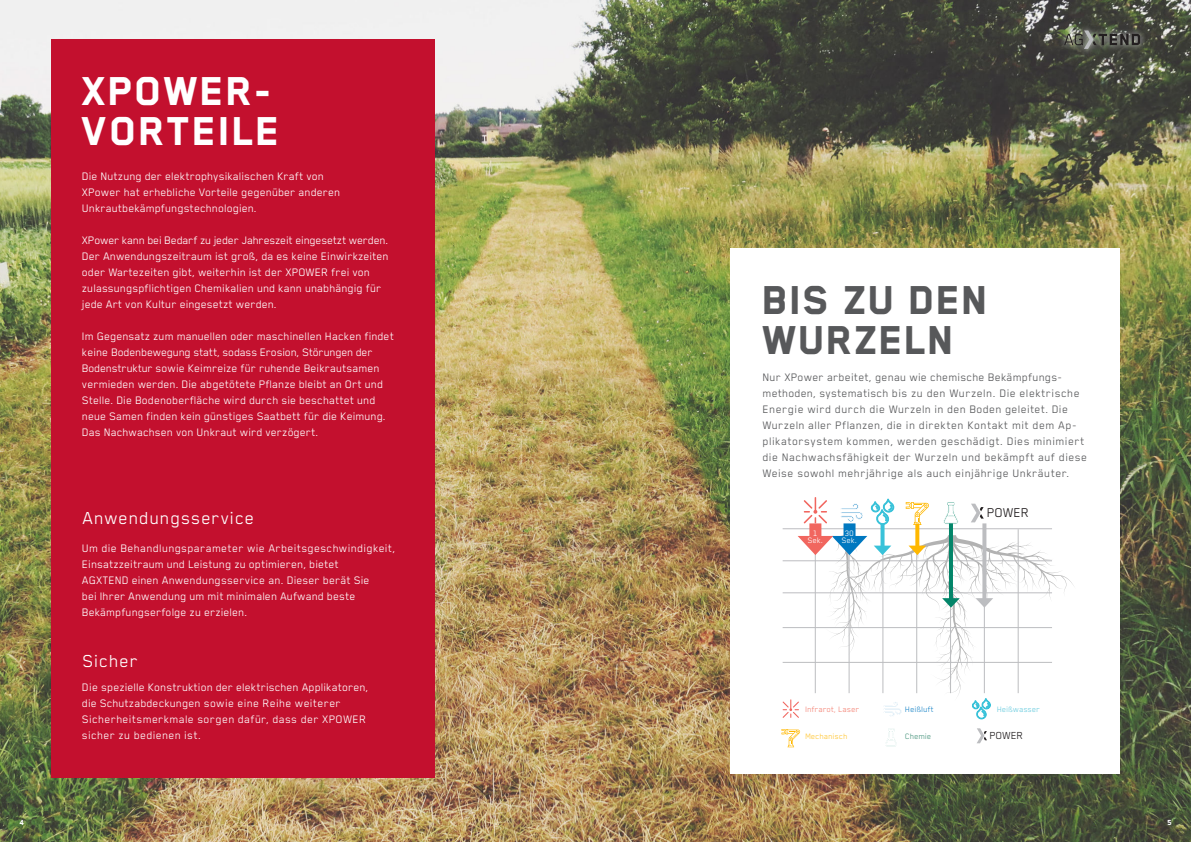
<style>
.page{position:relative;width:1191px;height:842px;background:#fff}
.page>*{position:absolute;margin:0;border:0;box-sizing:border-box;transform-origin:0 0}
.t1{font:800 46.5px/40.3px "Blender Pro";letter-spacing:.04em;color:#fff}
.t2{font:800 46.5px/40.3px "Blender Pro";letter-spacing:.03em;color:#57585a}
.t3{font:20px "Blender Pro";letter-spacing:.04em;color:#fff}
.t4{font:14.7px "Blender Pro";color:#231f20}
.t5{font:12.5px/16px "Blender Pro";letter-spacing:.01em;color:#fff}
.t6{font:12.5px/16px "Blender Pro";letter-spacing:.04em;color:#57585a}
.t7{font:12.5px/16px "Blender Pro";letter-spacing:.03em;color:#fff}
.t8{font:11.7px "Blender Pro";color:#231f20}
.t9{font:9px "Blender Pro";letter-spacing:.01em;color:#f48476}
.t10{font:9px/7px "Blender Pro";letter-spacing:.01em;color:#fff;text-align:center}
.t11{font:9px "Blender Pro";letter-spacing:.01em;color:#ffc633}
.t12{font:9px "Blender Pro";letter-spacing:.01em;color:#6cccdf}
.t13{font:9px "Blender Pro";letter-spacing:.01em;color:#2088c9}
.t14{font:9px "Blender Pro";letter-spacing:.01em;color:#4b967f}
.t15{font:800 8.5px "Blender Pro";color:#fff}
</style>
<div class="page">
<img style="left:0;top:0;width:1191px;height:842px">
<div style="left:52px;top:40px;width:383px;height:738px;background:#c3102e"></div>
<div style="left:730px;top:248px;width:390px;height:526px;background:#fff"></div>
<div style="left:1058px;top:24px;width:88px;height:31px;background:#fff;opacity:.77"></div>
<svg style="left:1064px;top:30px;width:76px;height:19px"></svg>
<hr style="left:782px;top:528px;width:270px;height:1px;background:#bcbdc0">
<hr style="left:1017px;top:529px;width:1px;height:164px;background:#bcbdc0">
<svg style="left:943px;top:502px;width:15px;height:22px"></svg>
<svg style="left:885px;top:728px;width:12px;height:19px"></svg>
<svg style="left:803px;top:497px;width:24px;height:27px"></svg>
<svg style="left:841px;top:503px;width:22px;height:19px"></svg>
<svg style="left:971px;top:504px;width:12px;height:18px"></svg>
<svg style="left:977px;top:728px;width:10px;height:15px"></svg>
<svg style="left:982px;top:523px;width:4px;height:12px"></svg>
<svg style="left:880px;top:525px;width:4px;height:10px"></svg>
<div style="left:843px;top:523px;width:12px;height:20px;background:#0078c0"></div>
<div style="left:809px;top:523px;width:12px;height:20px;background:#f1665f"></div>
<svg style="left:915px;top:525px;width:4px;height:10px"></svg>
<hr style="left:949px;top:523px;width:4px;height:79px;background:#038569">
<svg style="left:905px;top:502px;width:24px;height:23px"></svg>
<svg style="left:781px;top:729px;width:19px;height:18px"></svg>
<svg style="left:871px;top:499px;width:23px;height:26px"></svg>
<svg style="left:782px;top:535px;width:292px;height:184px"></svg>
<h1 class="t1" style="left:82px;top:69px;width:199px">XPOWER-<br>VORTEILE</h1>
<p class="t5" style="left:82px;top:169px;width:260px">Die Nutzung der elektrophysikalischen Kraft von<br>XPower hat erhebliche Vorteile gegenüber anderen<br>Unkrautbekämpfungstechnologien.</p>
<p class="t5" style="left:82px;top:233px;width:308px">XPower kann bei Bedarf zu jeder Jahreszeit eingesetzt werden.<br>Der Anwendungszeitraum ist groß, da es keine Einwirkzeiten oder Wartezeiten gibt, weiterhin ist der XPOWER frei von zulassungspflichtigen Chemikalien und kann unabhängig für jede Art von Kultur eingesetzt werden.</p>
<p class="t5" style="left:82px;top:329px;width:313px">Im Gegensatz zum manuellen oder maschinellen Hacken findet keine Bodenbewegung statt, sodass Erosion, Störungen der Bodenstruktur sowie Keimreize für ruhende Beikrautsamen vermieden werden. Die abgetötete Pflanze bleibt an Ort und Stelle. Die Bodenoberfläche wird durch sie beschattet und neue Samen finden kein günstiges Saatbett für die Keimung.<br>Das Nachwachsen von Unkraut wird verzögert.</p>
<h2 class="t3" style="left:83px;top:511px;width:173px">Anwendungsservice</h2>
<p class="t5" style="left:82px;top:541px;width:315px">Um die Behandlungsparameter wie Arbeitsgeschwindigkeit, Einsatzzeitraum und Leistung zu optimieren, bietet<br>AGXTEND einen Anwendungsservice an. Dieser berät Sie<br>bei Ihrer Anwendung um mit minimalen Aufwand beste Bekämpfungserfolge zu erzielen.</p>
<h2 class="t3" style="left:83px;top:654px;width:57px">Sicher</h2>
<p class="t7" style="left:82px;top:680px;width:288px">Die spezielle Konstruktion der elektrischen Applikatoren, die Schutzabdeckungen sowie eine Reihe weiterer Sicherheitsmerkmale sorgen dafür, dass der XPOWER sicher zu bedienen ist.</p>
<h1 class="t2" style="left:763px;top:277px;width:227px">BIS ZU DEN<br>WURZELN</h1>
<p class="t6" style="left:763px;top:369px;width:326px">Nur XPower arbeitet, genau wie chemische Bekämpfungs&shy;methoden, systematisch bis zu den Wurzeln. Die elektrische Energie wird durch die Wurzeln in den Boden geleitet. Die Wurzeln aller Pflanzen, die in direkten Kontakt mit dem Ap&shy;plikatorsystem kommen, werden geschädigt. Dies minimiert die Nachwachsfähigkeit der Wurzeln und bekämpft auf diese Weise sowohl mehrjährige als auch einjährige Unkräuter.</p>
<p class="t10" style="left:808px;top:530px;width:17px">1<br>Sek.</p>
<p class="t10" style="left:842px;top:530px;width:17px">30<br>Sek.</p>
<p class="t4" style="left:987px;top:507px;width:44px">POWER</p>
<p class="t13" style="left:905px;top:705px;width:30px">Heißluft</p>
<p class="t12" style="left:997px;top:705px;width:45px">Heißwasser</p>
<p class="t9" style="left:805px;top:705px;width:56px">Infrarot, Laser</p>
<p class="t11" style="left:805px;top:733px;width:44px">Mechanisch</p>
<p class="t14" style="left:905px;top:733px;width:28px">Chemie</p>
<p class="t8" style="left:989px;top:731px;width:35px">POWER</p>
<p class="t15" style="left:20px;top:817px;width:6px">4</p>
<p class="t15" style="left:1167px;top:817px;width:6px">5</p>
</div>
